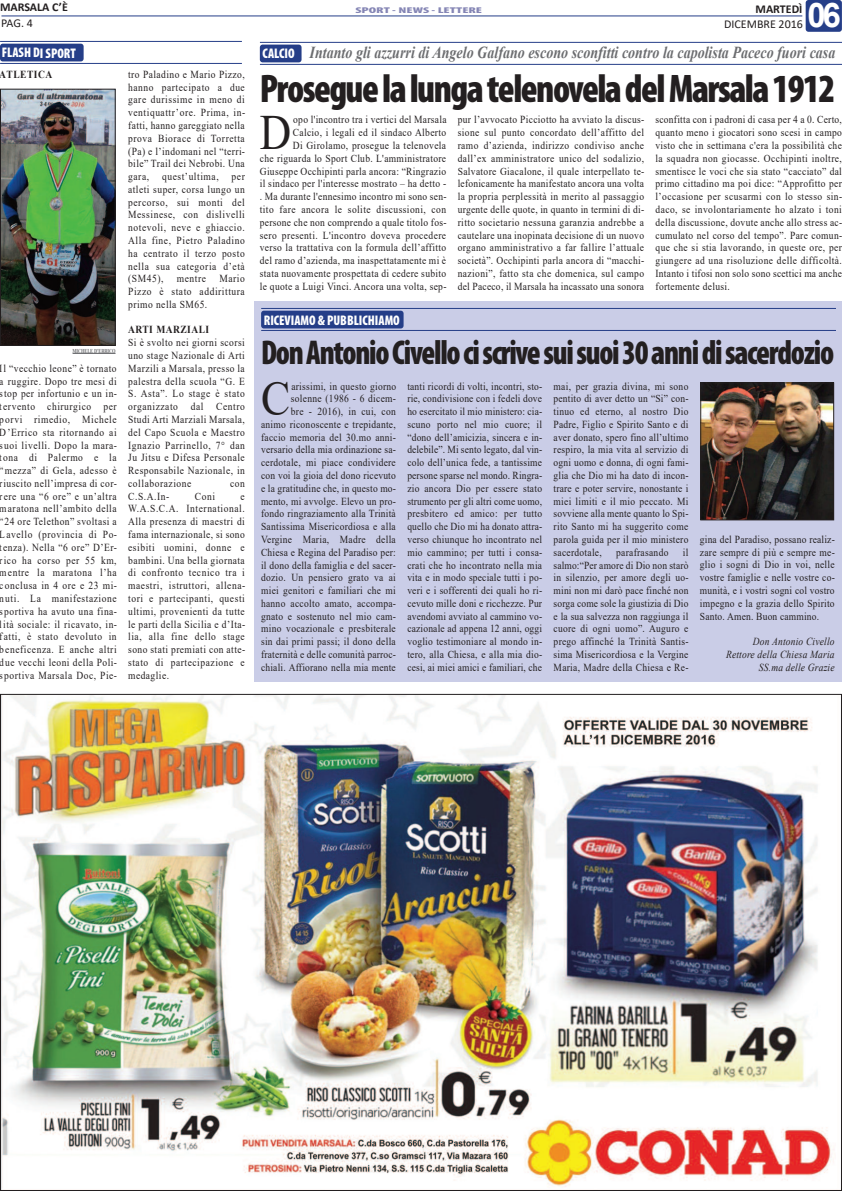
<style>
.page{position:relative;width:842px;height:1191px;background:#fff}
.page>*{position:absolute;margin:0;border:0;box-sizing:border-box;transform-origin:0 0}
.t1{font:49.3px "Times New Roman";color:#231f20;scale:.88 1}
.t2{font:900 condensed 40.1px "Myriad Pro";letter-spacing:-.04em;color:#231f20;scale:.95 1}
.t3{font:900 condensed 34.5px "Myriad Pro";letter-spacing:-.04em;color:#231f20;scale:.91 1}
.t4{font:700 33.9px "Arial";color:#fff}
.t5{font:italic 700 16.8px "Times New Roman";color:#6c6d70;scale:.84 1}
.t6{font:900 condensed 14px "Myriad Pro";color:#fff;scale:.94 1}
.t7{font:700 12px "Calibri";color:#231f20}
.t8{font:12px "Calibri";color:#231f20}
.t9{font:10.7px/12.8px "Times New Roman";letter-spacing:.03em;color:#231f20;text-align:justify;scale:.88 1}
.t10{font:italic 10.7px/12.8px "Times New Roman";letter-spacing:.02em;color:#231f20;text-align:right;scale:.88 1}
.t11{font:700 10.7px "Times New Roman";letter-spacing:.05em;color:#231f20;scale:.88 1}
.t12{font:900 condensed 8.4px "Myriad Pro";color:#8586b5;scale:1.79 1}
.t13{font:700 6px "Times New Roman";letter-spacing:-.025em;color:#6c6d70;scale:.74 1}
.s1{font-family:"Myriad Pro";font-weight:900;font-style:normal;font-stretch:condensed;font-size:14px;color:#fff}
</style>
<div class="page">
<div style="left:255px;top:302px;width:587px;height:380px;background:#cacde7"></div>
<hr style="left:1px;top:15px;width:801px;height:1px;background:#253e88">
<div style="left:806px;top:0;width:36px;height:32px;background:#253e88;border-radius:3px"></div>
<img style="left:2px;top:696px;width:832px;height:492px">
<div style="left:261px;top:311px;width:143px;height:17px;background:#253e88;border-radius:3px"></div>
<hr style="left:261px;top:330px;width:575px;height:1px;background:#253e88">
<hr style="left:261px;top:308px;width:575px;height:1px;background:#253e88">
<div style="left:0;top:44px;width:84px;height:17px;background:#253e88;border-radius:3px"></div>
<hr style="left:0;top:63px;width:242px;height:1px;background:#253e88">
<hr style="left:0;top:41px;width:242px;height:1px;background:#253e88">
<img style="left:2px;top:91px;width:112px;height:253px">
<div style="left:0;top:89px;width:116px;height:257px;border:1px solid #231f20"></div>
<img style="left:702px;top:384px;width:130px;height:134px">
<div style="left:700px;top:382px;width:134px;height:138px;border:1px solid #231f20"></div>
<hr style="left:73px;top:353px;width:43px;height:1px;background:#6c6d70">
<div style="left:260px;top:45px;width:42px;height:17px;background:#253e88;border-radius:3px"></div>
<hr style="left:260px;top:64px;width:582px;height:1px;background:#253e88">
<hr style="left:260px;top:42px;width:582px;height:1px;background:#253e88">
<p class="t7" style="left:0;top:2px;width:69px">MARSALA C’È</p>
<p class="t8" style="left:1px;top:18px;width:33px">PAG. 4</p>
<h3 class="t6" style="left:2px;top:48px;width:80px">FLASH DI SPORT</h3>
<p class="t11" style="left:0;top:68px;width:61px">ATLETICA</p>
<p class="t13" style="left:73px;top:347px;width:60px">MICHELE D’ERRICO</p>
<p class="t9" style="left:0;top:362px;width:135px">Il “vecchio leone” è tornato a ruggire. Dopo tre mesi di stop per infortunio e un in&shy;tervento chirurgico per porvi rimedio, Michele D’Errico sta ritornando ai suoi livelli. Dopo la mara&shy;tona di Palermo e la “mezza” di Gela, adesso è riuscito nell’impresa di cor&shy;rere una “6 ore” e un’altra maratona nell’ambito della “24 ore Telethon” svoltasi a Lavello (provincia di Po&shy;tenza). Nella “6 ore” D’Er&shy;rico ha corso per 55 km, mentre la maratona l’ha conclusa in 4 ore e 23 mi&shy;nuti. La manifestazione sportiva ha avuto una fina&shy;lità sociale: il ricavato, in&shy;fatti, è stato devoluto in beneficenza. E anche altri due vecchi leoni della Poli&shy;sportiva Marsala Doc, Pie-</p>
<p class="t9" style="left:128px;top:68px;width:135px">tro Paladino e Mario Pizzo, hanno partecipato a due gare durissime in meno di ventiquattr’ore. Prima, in&shy;fatti, hanno gareggiato nella prova Biorace di Torretta (Pa) e l’indomani nel “terri&shy;bile” Trail dei Nebrobi. Una gara, quest’ultima, per atleti super, corsa lungo un percorso, sui monti del Messinese, con dislivelli notevoli, neve e ghiaccio.<br>Alla fine, Pietro Paladino ha centrato il terzo posto nella sua categoria d’età (SM45), mentre Mario Pizzo è stato addirittura primo nella SM65.</p>
<p class="t11" style="left:128px;top:324px;width:94px">ARTI MARZIALI</p>
<p class="t9" style="left:128px;top:336px;width:134px">Si è svolto nei giorni scorsi uno stage Nazionale di Arti Marzili a Marsala, presso la palestra della scuola “G. E S. Asta”. Lo stage è stato organizzato dal Centro Studi Arti Marziali Marsala, del Capo Scuola e Maestro Ignazio Parrinello, 7° dan Ju Jitsu e Difesa Personale Responsabile Nazionale, in collaborazione</p>
<p class="t9" style="left:230px;top:477px;width:18px">con</p>
<p class="t9" style="left:128px;top:489px;width:48px">C.S.A.In-</p>
<p class="t9" style="left:195px;top:489px;width:24px">Coni</p>
<p class="t9" style="left:128px;top:489px;width:135px;text-indent:112px">e W.A.S.C.A. International.<br>Alla presenza di maestri di fama internazionale, si sono esibiti uomini, donne e bambini. Una bella giornata di confronto tecnico tra i maestri, istruttori, allena&shy;tori e partecipanti, questi ultimi, provenienti da tutte le parti della Sicilia e d’Ita&shy;lia, alla fine dello stage sono stati premiati con atte&shy;stato di partecipazione e medaglie.</p>
<h3 class="t4" style="left:807px;top:-4px;width:35px">06</h3>
<p class="t12" style="left:355px;top:8px;width:72px">SPORT - NEWS - LETTERE</p>
<p class="t7" style="left:755px;top:4px;width:48px">MARTEDÌ</p>
<p class="t8" style="left:724px;top:19px;width:80px">DICEMBRE 2016</p>
<h3 class="t5" style="left:263px;top:43px;width:683px"><span class="s1">CALCIO</span> Intanto gli azzurri di Angelo Galfano escono sconfitti contro la capolista Paceco fuori casa</h3>
<h2 class="t2" style="left:260px;top:75px;width:607px">ProseguelalungatelenoveladelMarsala1912</h2>
<h1 class="t1" style="left:260px;top:105px;width:37px">D</h1>
<p class="t9" style="left:260px;top:113px;width:214px;text-align:right">opo l'incontro tra i vertici del Marsala<br>Calcio, i legali ed il sindaco Alberto<br>Di Girolamo, prosegue la telenovela<br>che riguarda lo Sport Club. L'amministratore Giuseppe Occhipinti parla ancora: “Ringrazio il sindaco per l'interesse mostrato – ha detto - . Ma durante l'ennesimo incontro mi sono sen&shy;tito fare ancora le solite discussioni, con persone che non comprendo a quale titolo fos&shy;sero presenti. L'incontro doveva procedere verso la trattativa con la formula dell’affitto del ramo d’azienda, ma inaspettatamente mi è stata nuovamente prospettata di cedere subito le quote a Luigi Vinci. Ancora una volta, sep-</p>
<p class="t9" style="left:458px;top:113px;width:214px">pur l’avvocato Picciotto ha avviato la discus&shy;sione sul punto concordato dell’affitto del ramo d’azienda, indirizzo condiviso anche dall’ex amministratore unico del sodalizio, Salvatore Giacalone, il quale interpellato te&shy;lefonicamente ha manifestato ancora una volta la propria perplessità in merito al passaggio urgente delle quote, in quanto in termini di di&shy;ritto societario nessuna garanzia andrebbe a cautelare una inopinata decisione di un nuovo organo amministrativo a far fallire l’attuale società”. Occhipinti parla ancora di “macchi&shy;nazioni”, fatto sta che domenica, sul campo del Paceco, il Marsala ha incassato una sonora</p>
<p class="t9" style="left:655px;top:113px;width:214px">sconfitta con i padroni di casa per 4 a 0. Certo, quanto meno i giocatori sono scesi in campo visto che in settimana c'era la possibilità che la squadra non giocasse. Occhipinti inoltre, smentisce le voci che sia stato “cacciato” dal primo cittadino ma poi dice: “Approfitto per l’occasione per scusarmi con lo stesso sin&shy;daco, se involontariamente ho alzato i toni della discussione, dovute anche allo stress ac&shy;cumulato nel corso del tempo”. Pare comun&shy;que che si stia lavorando, in queste ore, per giungere ad una risoluzione delle difficoltà.<br>Intanto i tifosi non solo sono scettici ma anche fortemente delusi.</p>
<h3 class="t6" style="left:264px;top:315px;width:146px">RICEVIAMO &amp; PUBBLICHIAMO</h3>
<h3 class="t3" style="left:261px;top:340px;width:631px">DonAntonioCivellociscrivesuisuoi30annidisacerdozio</h3>
<h1 class="t1" style="left:261px;top:371px;width:35px">C</h1>
<p class="t9" style="left:261px;top:379px;width:155px;text-align:right">arissimi, in questo giorno solenne (1986 - 6 dicem-<br>bre - 2016), in cui, con<br>animo riconoscente e trepidante, faccio memoria del 30.mo anni&shy;versario della mia ordinazione sa&shy;cerdotale, mi piace condividere con voi la gioia del dono ricevuto e la gratitudine che, in questo mo&shy;mento, mi avvolge. Elevo un pro&shy;fondo ringraziamento alla Trinità<br>Santissima Misericordiosa e alla<br>Vergine Maria, Madre della<br>Chiesa e Regina del Paradiso per: il dono della famiglia e del sacer&shy;dozio. Un pensiero grato va ai miei genitori e familiari che mi hanno accolto amato, accompa&shy;gnato e sostenuto nel mio cam&shy;mino vocazionale e presbiterale sin dai primi passi; il dono della fraternità e delle comunità parroc&shy;chiali. Affiorano nella mia mente</p>
<p class="t9" style="left:407px;top:379px;width:155px">tanti ricordi di volti, incontri, sto&shy;rie, condivisione con i fedeli dove ho esercitato il mio ministero: cia&shy;scuno porto nel mio cuore; il “dono dell’amicizia, sincera e in&shy;delebile”. Mi sento legato, dal vin&shy;colo dell’unica fede, a tantissime persone sparse nel mondo. Ringra&shy;zio ancora Dio per essere stato strumento per gli altri come uomo, presbitero ed amico: per tutto quello che Dio mi ha donato attra&shy;verso chiunque ho incontrato nel mio cammino; per tutti i consa&shy;crati che ho incontrato nella mia vita e in modo speciale tutti i po&shy;veri e i sofferenti dei quali ho ri&shy;cevuto mille doni e ricchezze. Pur avendomi avviato al cammino vo&shy;cazionale ad appena 12 anni, oggi voglio testimoniare al mondo in&shy;tero, alla Chiesa, e alla mia dio&shy;cesi, ai miei amici e familiari, che</p>
<p class="t9" style="left:554px;top:379px;width:155px">mai, per grazia divina, mi sono pentito di aver detto un “Si” con&shy;tinuo ed eterno, al nostro Dio Padre, Figlio e Spirito Santo e di aver donato, spero fino all’ultimo respiro, la mia vita al servizio di ogni uomo e donna, di ogni fami&shy;glia che Dio mi ha dato di incon&shy;trare e poter servire, nonostante i miei limiti e il mio peccato. Mi sovviene alla mente quanto lo Spi&shy;rito Santo mi ha suggerito come parola guida per il mio ministero sacerdotale,</p>
<p class="t9" style="left:700px;top:533px;width:155px">gina del Paradiso, possano realiz&shy;zare sempre di più e sempre me&shy;glio i sogni di Dio in voi, nelle vostre famiglie e nelle vostre co&shy;munità, e i vostri sogni col vostro impegno e la grazia dello Spirito Santo. Amen. Buon cammino.</p>
<p class="t10" style="left:726px;top:635px;width:125px">Don Antonio Civello<br>Rettore della Chiesa Maria<br>SS.ma delle Grazie</p>
<p class="t9" style="left:554px;top:546px;width:155px;text-indent:129px">il salmo:“Per amore di Dio non starò in silenzio, per amore degli uo&shy;mini non mi darò pace finché non sorga come sole la giustizia di Dio e la sua salvezza non raggiunga il cuore di ogni uomo”. Auguro e prego affinché la Trinità Santis&shy;sima Misericordiosa e la Vergine Maria, Madre della Chiesa e Re-</p>
<p class="t9" style="left:616px;top:546px;width:61px">parafrasando</p>
</div>
